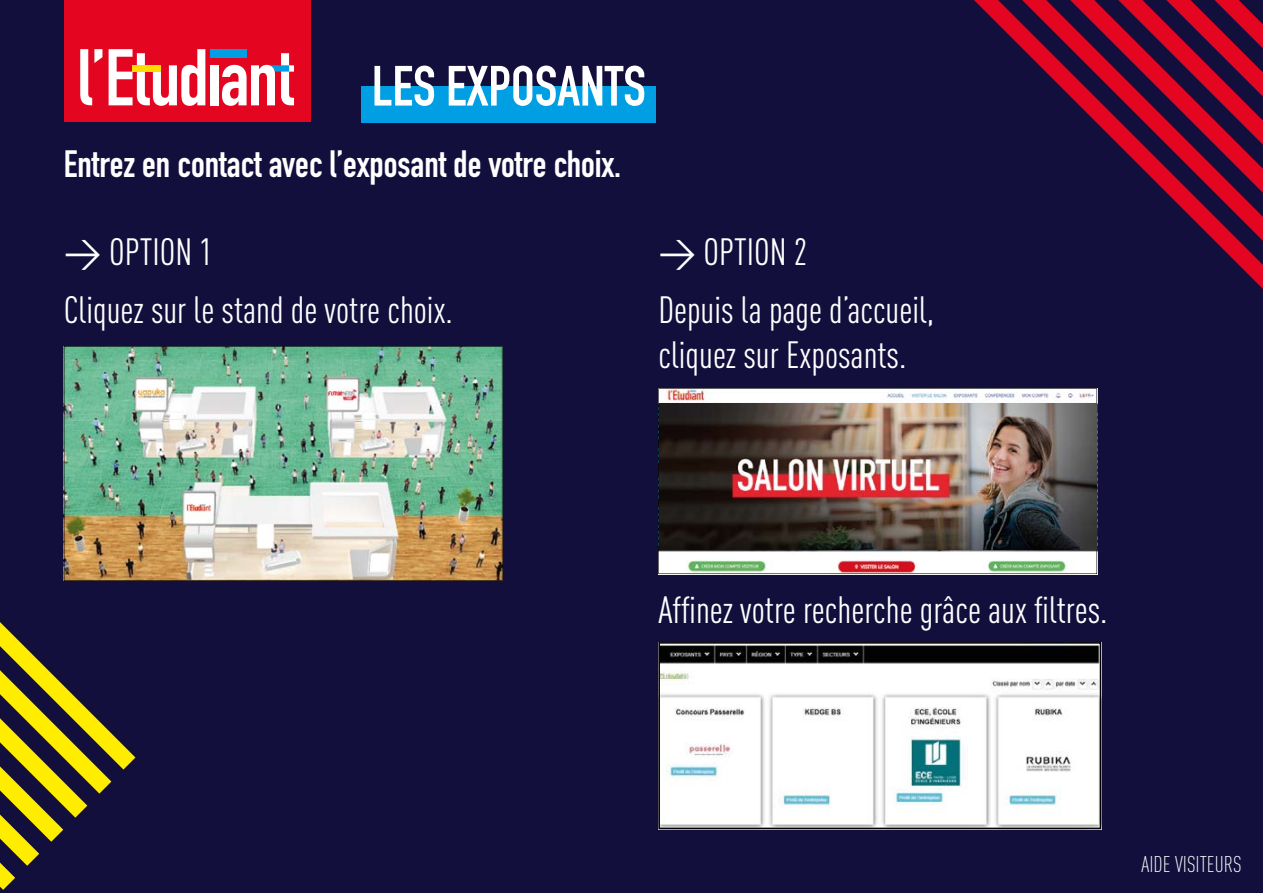
<style>
.page{position:relative;width:1263px;height:893px;background:#130f3d}
.page>*{position:absolute;margin:0;border:0;box-sizing:border-box;transform-origin:0 0}
.t1{font:55.65px "DIN Engschrift";color:#fff}
.t2{font:37.5px/57.8px "DIN Cond";color:#fff}
.t3{font:37.5px "DIN Engschrift";color:#fff}
.t4{font:300 22.5px "DIN Cond";color:#fff}
.s1{font-family:"DIN Regular Alternate"}
</style>
<div class="page">
<svg style="left:0;top:622px;width:135px;height:268px"></svg>
<div style="left:64px;top:0;width:246px;height:122px;background:#e40521"></div>
<svg style="left:974px;top:0;width:289px;height:289px"></svg>
<svg style="left:1022px;top:0;width:241px;height:241px"></svg>
<svg style="left:1070px;top:0;width:193px;height:193px"></svg>
<svg style="left:80px;top:49px;width:22px;height:56px"></svg>
<div style="left:210px;top:65px;width:8px;height:40px;background:#fff"></div>
<div style="left:210px;top:49px;width:37px;height:8px;background:#009fe3"></div>
<svg style="left:222px;top:53px;width:72px;height:53px"></svg>
<svg style="left:109px;top:49px;width:96px;height:57px"></svg>
<div style="left:133px;top:65px;width:28px;height:7px;background:#fd0"></div>
<div style="left:361px;top:86px;width:295px;height:36px;background:#009fe3"></div>
<img style="left:64px;top:346px;width:438px;height:235px">
<svg style="left:658px;top:642px;width:443px;height:187px;background:#d4d8d8"></svg>
<img style="left:658px;top:388px;width:439px;height:186px">
<img style="left:659px;top:404px;width:437px;height:145px">
<h1 class="t1" style="left:372px;top:53px;width:276px">LES EXPOSANTS</h1>
<p class="t3" style="left:64px;top:142px;width:559px">Entrez en contact avec l’exposant de votre choix.</p>
<p class="t2" style="left:64px;top:223px;width:391px"><span class="s1">&gt;</span> OPTION 1<br>Cliquez sur le stand de votre choix.</p>
<p class="t2" style="left:658px;top:223px;width:277px"><span class="s1">&gt;</span> OPTION 2<br>Depuis la page d’accueil,</p>
<p class="t2" style="left:658px;top:326px;width:250px">cliquez sur Exposants.</p>
<p class="t2" style="left:658px;top:580px;width:451px">Affinez votre recherche grâce aux filtres.</p>
<p class="t4" style="left:1141px;top:852px;width:102px">AIDE VISITEURS</p>
</div>
